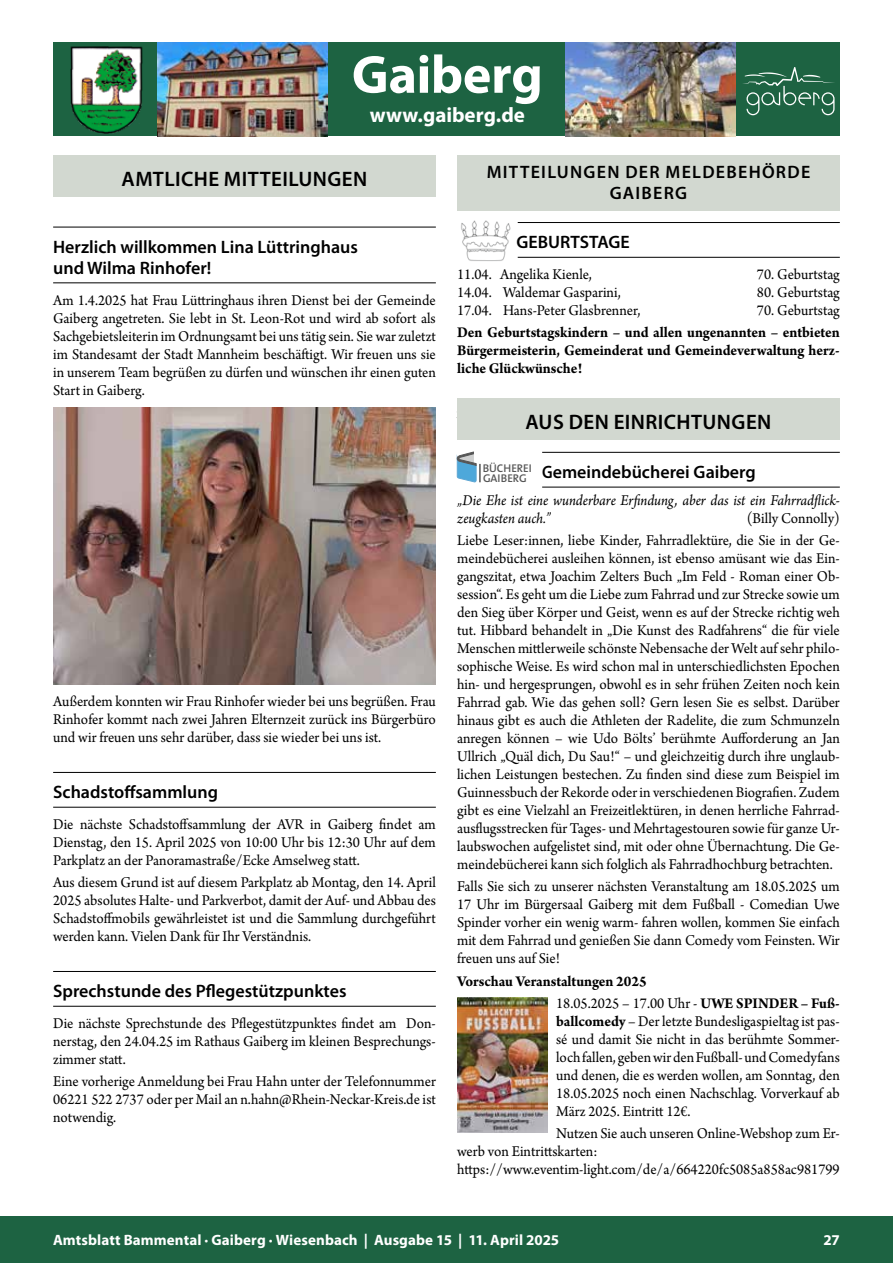
<style>
.page{position:relative;width:893px;height:1263px;background:#fff}
.page>*{position:absolute;margin:0;border:0;box-sizing:border-box;transform-origin:0 0}
.t1{font:700 54px "Myriad Pro";letter-spacing:-.005em;color:#fff}
.t2{font:600 21px "Myriad Pro";letter-spacing:.02em;color:#000}
.t3{font:700 21px "Myriad Pro";color:#fff}
.t4{font:600 18px/21px "Myriad Pro";color:#000}
.t5{font:600 18px/21px "Myriad Pro";letter-spacing:.07em;color:#000;text-align:center}
.t6{font:600 18px "Myriad Pro";color:#000;scale:.88 1}
.t7{font:15.75px/18px "Arno Pro";color:#000;text-align:justify;scale:.95 1}
.t8{font:700 15.75px/18px "Arno Pro";letter-spacing:-.005em;color:#000;text-align:justify;scale:.95 1}
.t9{font:italic 15.75px/18px "Arno Pro";letter-spacing:-.005em;color:#000;scale:.95 1}
.t10{font:700 15px "Myriad Pro";letter-spacing:.005em;color:#fff}
.t11{font:11.25px/10.5px "The Sans LP6 Se Bld";color:#565656}
.s1{font-weight:400}
.s2{font-weight:700}
</style>
<div class="page">
<div style="left:0;top:1216px;width:893px;height:47px;background:#1d6342"></div>
<hr style="left:53px;top:227px;width:383px;height:1px;background:#000">
<hr style="left:53px;top:282px;width:383px;height:1px;background:#000">
<hr style="left:53px;top:772px;width:383px;height:1px;background:#000">
<hr style="left:53px;top:807px;width:383px;height:1px;background:#000">
<hr style="left:53px;top:971px;width:383px;height:1px;background:#000">
<hr style="left:53px;top:1006px;width:383px;height:1px;background:#000">
<div style="left:53px;top:155px;width:383px;height:42px;background:#d2d8d0"></div>
<img style="left:53px;top:407px;width:383px;height:277px">
<hr style="left:518px;top:222px;width:322px;height:1px;background:#000">
<hr style="left:518px;top:257px;width:322px;height:1px;background:#000">
<hr style="left:542px;top:452px;width:298px;height:1px;background:#000">
<hr style="left:542px;top:487px;width:298px;height:1px;background:#000">
<div style="left:457px;top:155px;width:383px;height:55px;background:#d2d8d0"></div>
<div style="left:457px;top:398px;width:383px;height:42px;background:#d2d8d0"></div>
<img style="left:457px;top:997px;width:91px;height:135px">
<img style="left:461px;top:220px;width:50px;height:41px">
<svg style="left:457px;top:452px;width:24px;height:30px"></svg>
<div style="left:53px;top:43px;width:787px;height:93px;background:#1d6342"></div>
<img style="left:157px;top:43px;width:170px;height:93px">
<img style="left:566px;top:43px;width:170px;height:93px">
<svg style="left:743px;top:67px;width:92px;height:48px"></svg>
<img style="left:70px;top:46px;width:73px;height:87px">
<h1 class="t1" style="left:352px;top:39px;width:193px">Gaiberg</h1>
<h2 class="t3" style="left:370px;top:101px;width:157px">www.gaiberg.de</h2>
<h2 class="t2" style="left:122px;top:166px;width:247px">AMTLICHE MITTEILUNGEN</h2>
<p class="t4" style="left:53px;top:236px;width:306px">Herzlich willkommen Lina Lüttringhaus und Wilma Rinhofer!</p>
<p class="t7" style="left:53px;top:292px;width:404px">Am 1.4.2025 hat Frau Lüttringhaus ihren Dienst bei der Gemeinde Gaiberg angetreten. Sie lebt in St. Leon-Rot und wird ab sofort als Sachgebietsleiterin im Ordnungsamt bei uns tätig sein. Sie war zuletzt im Standesamt der Stadt Mannheim beschäftigt. Wir freuen uns sie in unserem Team begrüßen zu dürfen und wünschen ihr einen guten Start in Gaiberg.</p>
<p class="t7" style="left:53px;top:693px;width:404px">Außerdem konnten wir Frau Rinhofer wieder bei uns begrüßen. Frau Rinhofer kommt nach zwei Jahren Elternzeit zurück ins Bürgerbüro und wir freuen uns sehr darüber, dass sie wieder bei uns ist.</p>
<p class="t4" style="left:53px;top:781px;width:166px">Schadstoffsammlung</p>
<p class="t7" style="left:53px;top:816px;width:404px">Die nächste Schadstoffsammlung der AVR in Gaiberg findet am Dienstag, den 15. April 2025 von 10:00 Uhr bis 12:30 Uhr auf dem Parkplatz an der Panoramastraße/Ecke Amselweg statt.</p>
<p class="t7" style="left:53px;top:874px;width:404px">Aus diesem Grund ist auf diesem Parkplatz ab Montag, den 14. April 2025 absolutes Halte- und Parkverbot, damit der Auf- und Abbau des Schadstoffmobils gewährleistet ist und die Sammlung durchgeführt werden kann. Vielen Dank für Ihr Verständnis.</p>
<p class="t4" style="left:53px;top:980px;width:295px">Sprechstunde des Pflegestützpunktes</p>
<p class="t7" style="left:53px;top:1015px;width:404px">Die nächste Sprechstunde des Pflegestützpunktes findet am Don&shy;nerstag, den 24.04.25 im Rathaus Gaiberg im kleinen Besprechungs&shy;zimmer statt.</p>
<p class="t7" style="left:53px;top:1073px;width:404px">Eine vorherige Anmeldung bei Frau Hahn unter der Telefonnummer 06221 522 2737 oder per Mail an n.hahn@Rhein-Neckar-Kreis.de ist notwendig.</p>
<p class="t5" style="left:487px;top:161px;width:325px">MITTEILUNGEN DER MELDEBEHÖRDE<br>GAIBERG</p>
<p class="t4" style="left:517px;top:231px;width:115px">GEBURTSTAGE</p>
<p class="t7" style="left:457px;top:266px;width:143px">11.04. Angelika Kienle,</p>
<p class="t7" style="left:757px;top:266px;width:89px">70. Geburtstag</p>
<p class="t7" style="left:457px;top:284px;width:174px">14.04. Waldemar Gasparini,</p>
<p class="t7" style="left:757px;top:284px;width:89px">80. Geburtstag</p>
<p class="t7" style="left:457px;top:302px;width:194px">17.04. Hans-Peter Glasbrenner,</p>
<p class="t7" style="left:757px;top:302px;width:89px">70. Geburtstag</p>
<p class="t8" style="left:457px;top:324px;width:404px">Den Geburtstagskindern – und allen ungenannten – entbieten Bürgermeisterin, Gemeinderat und Gemeindeverwaltung herz&shy;liche Glückwünsche!</p>
<h2 class="t2" style="left:525px;top:409px;width:247px">AUS DEN EINRICHTUNGEN</h2>
<p class="t6" style="left:542px;top:461px;width:244px">Gemeindebücherei Gaiberg</p>
<p class="t9" style="left:457px;top:492px;width:404px">„Die Ehe ist eine wunderbare Erfindung, aber das ist ein Fahrradflick&shy;zeugkasten auch.”</p>
<p class="t11" style="left:483px;top:463px;width:51px">BÜCHEREI<br>GAIBERG</p>
<p class="t7" style="left:457px;top:508px;width:404px;line-height:22.2px;text-align:right">(Billy Connolly)<br>Liebe Leser:innen, liebe Kinder, Fahrradlektüre, die Sie in der Ge-</p>
<p class="t7" style="left:457px;top:550px;width:404px">meindebücherei ausleihen können, ist ebenso amüsant wie das Ein&shy;gangszitat, etwa Joachim Zelters Buch „Im Feld - Roman einer Ob&shy;session“. Es geht um die Liebe zum Fahrrad und zur Strecke sowie um den Sieg über Körper und Geist, wenn es auf der Strecke richtig weh tut. Hibbard behandelt in „Die Kunst des Radfahrens“ die für viele Menschen mittlerweile schönste Nebensache der Welt auf sehr philo&shy;sophische Weise. Es wird schon mal in unterschiedlichsten Epochen hin- und hergesprungen, obwohl es in sehr frühen Zeiten noch kein Fahrrad gab. Wie das gehen soll? Gern lesen Sie es selbst. Darüber hinaus gibt es auch die Athleten der Radelite, die zum Schmunzeln anregen können – wie Udo Bölts’ berühmte Aufforderung an Jan Ullrich „Quäl dich, Du Sau!“ – und gleichzeitig durch ihre unglaub&shy;lichen Leistungen bestechen. Zu finden sind diese zum Beispiel im Guinnessbuch der Rekorde oder in verschiedenen Biografien. Zudem gibt es eine Vielzahl an Freizeitlektüren, in denen herrliche Fahrrad&shy;ausflugsstrecken für Tages- und Mehrtagestouren sowie für ganze Ur&shy;laubswochen aufgelistet sind, mit oder ohne Übernachtung. Die Ge&shy;meindebücherei kann sich folglich als Fahrradhochburg betrachten.</p>
<p class="t7" style="left:457px;top:878px;width:404px">Falls Sie sich zu unserer nächsten Veranstaltung am 18.05.2025 um 17 Uhr im Bürgersaal Gaiberg mit dem Fußball - Comedian Uwe Spinder vorher ein wenig warm- fahren wollen, kommen Sie einfach mit dem Fahrrad und genießen Sie dann Comedy vom Feinsten. Wir freuen uns auf Sie!</p>
<p class="t8" style="left:556px;top:970px;width:300px;line-height:22.2px;text-indent:-99px">Vorschau Veranstaltungen 2025<br><span class="s1">18.05.2025 – 17.00 Uhr -</span> UWE SPINDER – Fuß-</p>
<p class="t7" style="left:556px;top:1013px;width:300px"><span class="s2">ballcomedy</span> – Der letzte Bundesligaspieltag ist pas&shy;sé und damit Sie nicht in das berühmte Sommer&shy;loch fallen, geben wir den Fußball- und Comedyfans und denen, die es werden wollen, am Sonntag, den 18.05.2025 noch einen Nachschlag. Vorverkauf ab März 2025. Eintritt 12€.</p>
<p class="t7" style="left:457px;top:1125px;width:404px;text-align:left;text-indent:99px">Nutzen Sie auch unseren Online-Webshop zum Er&shy;werb von Eintrittskarten: https://www.eventim-light.com/de/a/664220fc5085a858ac981799</p>
<p class="t10" style="left:53px;top:1230px;width:508px">Amtsblatt Bammental · Gaiberg · Wiesenbach | Ausgabe 15 | 11. April 2025</p>
<p class="t10" style="left:823px;top:1230px;width:18px">27</p>
</div>
